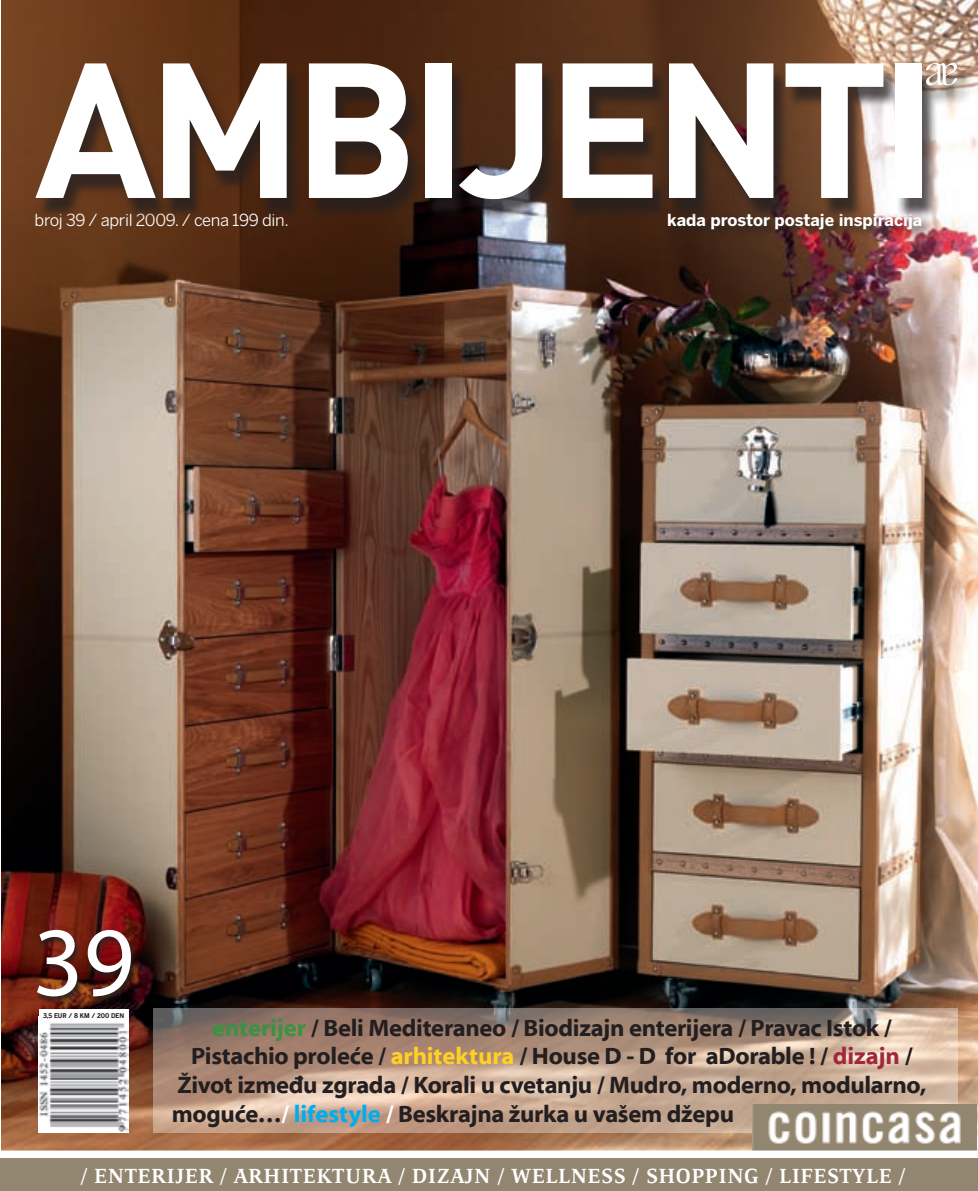
<style>
.page{position:relative;width:978px;height:1191px;background:#fff}
.page>*{position:absolute;margin:0;border:0;box-sizing:border-box;transform-origin:0 0}
.t1{font:99px "Myriad Pro";color:#fff}
.t2{font:700 24px "Myriad Web Pro";letter-spacing:-.015em;color:#231f20}
.t3{font:700 21px "Resavska BG";letter-spacing:.025em;color:#fff}
.t4{font:16.5px "Benton Sans";letter-spacing:-.02em;color:#fff}
.t5{font:700 16.5px "Benton Sans";color:#fff}
.t6{font:700 6.45px "Benton Sans";color:#231f20;scale:.95 1}
.s1{color:#3c9144}
.s2{color:#ffd124}
.s3{color:#a0273d}
.s4{color:#fff}
.s5{color:#00aeef}
</style>
<div class="page">
<img style="left:1px;top:0;width:977px;height:1150px">
<div style="left:39px;top:1009px;width:90px;height:123px;background:#fff"></div>
<img style="left:39px;top:1023px;width:90px;height:109px">
<div style="left:33px;top:928px;width:103px;height:75px;background:#231f20;opacity:.75"></div>
<div style="left:664px;top:210px;width:270px;height:31px;background:#231f20;opacity:.75"></div>
<div style="left:35px;top:67px;width:936px;height:153px;background:#231f20;opacity:.75"></div>
<svg style="left:35px;top:63px;width:121px;height:135px"></svg>
<svg style="left:163px;top:63px;width:124px;height:135px"></svg>
<svg style="left:309px;top:63px;width:99px;height:135px"></svg>
<div style="left:425px;top:63px;width:27px;height:135px;background:#fff"></div>
<svg style="left:459px;top:63px;width:83px;height:136px"></svg>
<svg style="left:563px;top:63px;width:89px;height:135px"></svg>
<svg style="left:669px;top:63px;width:104px;height:135px"></svg>
<svg style="left:785px;top:63px;width:98px;height:135px"></svg>
<div style="left:895px;top:63px;width:27px;height:135px;background:#fff"></div>
<svg style="left:926px;top:63px;width:31px;height:23px"></svg>
<div style="left:0;top:1152px;width:978px;height:39px;background:#938671"></div>
<svg style="left:153px;top:1008px;width:805px;height:124px;background:#b79a87"></svg>
<img style="left:752px;top:1104px;width:224px;height:46px">
<div style="left:0;top:1150px;width:978px;height:8px;background:#fff"></div>
<p class="t4" style="left:35px;top:210px;width:256px">broj 39 / april 2009. / cena 199 din.</p>
<p class="t5" style="left:667px;top:210px;width:257px">kada prostor postaje inspiracija</p>
<h1 class="t1" style="left:33px;top:901px;width:103px">39</h1>
<p class="t6" style="left:43px;top:1012px;width:87px">3,5 EUR / 8 KM / 200 DEN</p>
<p class="t2" style="left:212px;top:1014px;width:681px"><span class="s1">enterijer</span> / Beli Mediteraneo / Biodizajn enterijera / Pravac Istok /</p>
<p class="t2" style="left:191px;top:1043px;width:723px">Pistachio proleće / <span class="s2">arhitektura</span> / House D - D for aDorable ! / <span class="s3">dizajn</span> /</p>
<p class="t2" style="left:177px;top:1072px;width:751px">Život između zgrada / Korali u cvetanju / Mudro, moderno, modularno,</p>
<p class="t2" style="left:172px;top:1100px;width:564px">moguće…<span class="s4">/</span> <span class="s5">lifestyle</span> <span class="s4">/</span> Beskrajna žurka u vašem džepu</p>
<p class="t3" style="left:80px;top:1164px;width:827px">/ ENTERIJER / ARHITEKTURA / DIZAJN / WELLNESS / SHOPPING / LIFESTYLE /</p>
</div>
